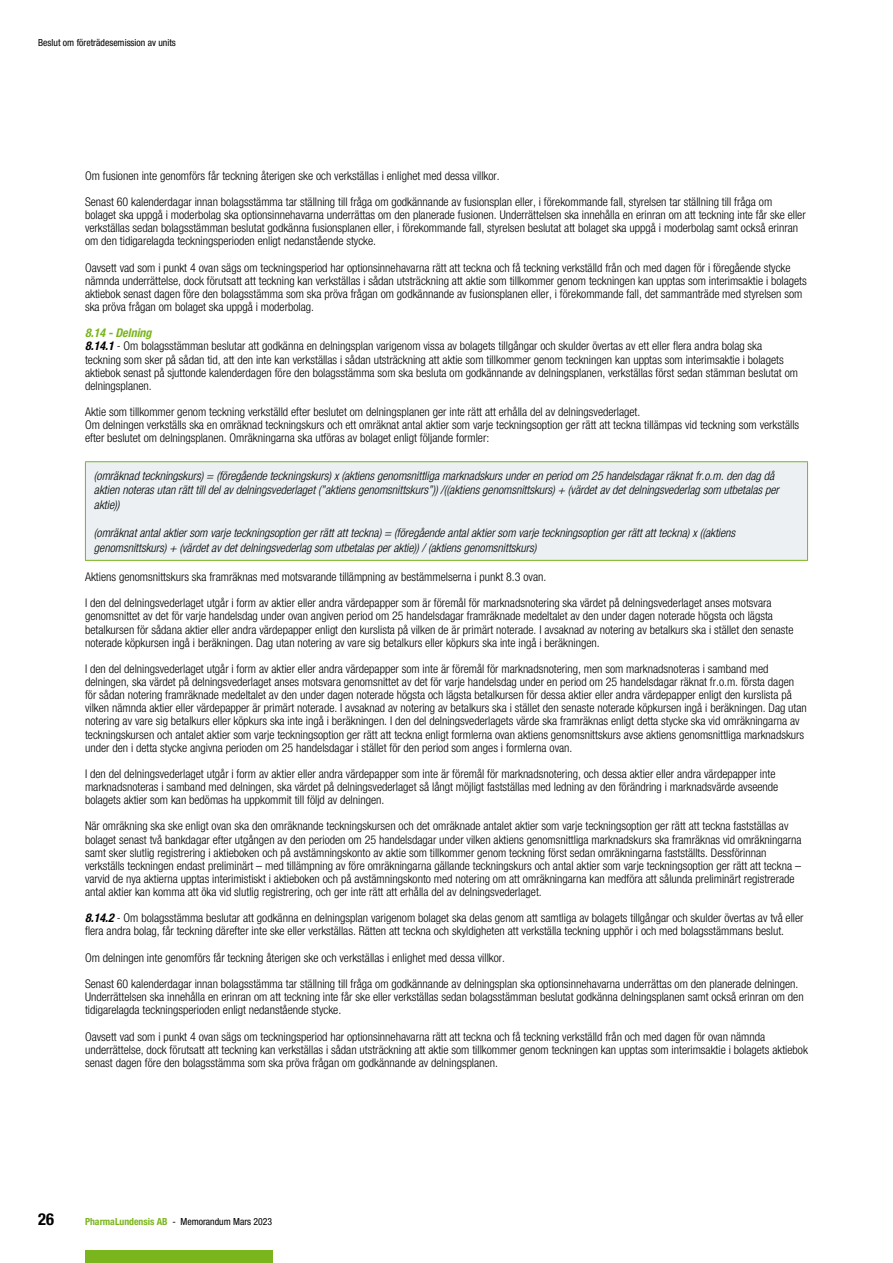
<style>
.page{position:relative;width:893px;height:1263px;background:#fff}
.page>*{position:absolute;margin:0;border:0;box-sizing:border-box;transform-origin:0 0}
.t1{font:700 condensed 16.5px "Helvetica Neue";color:#000}
.t2{font:300 condensed 12px/13.2px "Helvetica Neue";color:#000}
.t3{font:italic 300 condensed 12px/14.4px "Helvetica Neue";color:#000}
.t4{font:condensed 9.75px "Helvetica Neue";color:#000}
.s1{font-weight:700;font-style:italic;color:#7ab51d}
.s2{font-weight:700;font-style:italic}
.s3{font-weight:700;color:#7ab51d}
</style>
<div class="page">
<div style="left:85px;top:1250px;width:187px;height:13px;background:#7ab51d"></div>
<div style="left:85px;top:462px;width:722px;height:98px;background:#ecf0f2"></div>
<hr style="left:85px;top:461px;width:723px;height:1px;background:#7ab51d">
<hr style="left:85px;top:462px;width:1px;height:98px;background:#7ab51d">
<hr style="left:807px;top:462px;width:1px;height:98px;background:#7ab51d">
<hr style="left:85px;top:560px;width:723px;height:1px;background:#7ab51d">
<p class="t4" style="left:38px;top:37px;width:139px">Beslut om företrädesemission av units</p>
<p class="t2" style="left:85px;top:162px;width:689px;line-height:26.2px">Om fusionen inte genomförs får teckning återigen ske och verkställas i enlighet med dessa villkor.<br>Senast 60 kalenderdagar innan bolagsstämma tar ställning till fråga om godkännande av fusionsplan eller, i förekommande fall, styrelsen tar ställning till fråga om</p>
<p class="t2" style="left:85px;top:208px;width:722px">bolaget ska uppgå i moderbolag ska optionsinnehavarna underrättas om den planerade fusionen. Underrättelsen ska innehålla en erinran om att teckning inte får ske eller verkställas sedan bolagsstämman beslutat godkänna fusionsplanen eller, i förekommande fall, styrelsen beslutat att bolaget ska uppgå i moderbolag samt också erinran om den tidigarelagda teckningsperioden enligt nedanstående stycke.</p>
<p class="t2" style="left:85px;top:261px;width:723px">Oavsett vad som i punkt 4 ovan sägs om teckningsperiod har optionsinnehavarna rätt att teckna och få teckning verkställd från och med dagen för i föregående stycke nämnda underrättelse, dock förutsatt att teckning kan verkställas i sådan utsträckning att aktie som tillkommer genom teckningen kan upptas som interimsaktie i bolagets aktiebok senast dagen före den bolagsstämma som ska pröva frågan om godkännande av fusionsplanen eller, i förekommande fall, det sammanträde med styrelsen som ska pröva frågan om bolaget ska uppgå i moderbolag.</p>
<p class="t2" style="left:85px;top:326px;width:714px"><span class="s1">8.14 - Delning<br></span><span class="s2">8.14.1</span> - Om bolagsstämman beslutar att godkänna en delningsplan varigenom vissa av bolagets tillgångar och skulder övertas av ett eller flera andra bolag ska teckning som sker på sådan tid, att den inte kan verkställas i sådan utsträckning att aktie som tillkommer genom teckningen kan upptas som interimsaktie i bolagets aktiebok senast på sjuttonde kalenderdagen före den bolagsstämma som ska besluta om godkännande av delningsplanen, verkställas först sedan stämman beslutat om delningsplanen.</p>
<p class="t2" style="left:85px;top:405px;width:716px">Aktie som tillkommer genom teckning verkställd efter beslutet om delningsplanen ger inte rätt att erhålla del av delningsvederlaget.<br>Om delningen verkställs ska en omräknad teckningskurs och ett omräknat antal aktier som varje teckningsoption ger rätt att teckna tillämpas vid teckning som verkställs efter beslutet om delningsplanen. Omräkningarna ska utföras av bolaget enligt följande formler:</p>
<p class="t3" style="left:94px;top:468px;width:686px">(omräknad teckningskurs) = (föregående teckningskurs) x (aktiens genomsnittliga marknadskurs under en period om 25 handelsdagar räknat fr.o.m. den dag då aktien noteras utan rätt till del av delningsvederlaget (”aktiens genomsnittskurs”)) /((aktiens genomsnittskurs) + (värdet av det delningsvederlag som utbetalas per aktie))</p>
<p class="t3" style="left:94px;top:526px;width:643px">(omräknat antal aktier som varje teckningsoption ger rätt att teckna) = (föregående antal aktier som varje teckningsoption ger rätt att teckna) x ((aktiens genomsnittskurs) + (värdet av det delningsvederlag som utbetalas per aktie)) / (aktiens genomsnittskurs)</p>
<p class="t2" style="left:85px;top:563px;width:688px;line-height:26.2px">Aktiens genomsnittskurs ska framräknas med motsvarande tillämpning av bestämmelserna i punkt 8.3 ovan.<br>I den del delningsvederlaget utgår i form av aktier eller andra värdepapper som är föremål för marknadsnotering ska värdet på delningsvederlaget anses motsvara</p>
<p class="t2" style="left:85px;top:609px;width:710px">genomsnittet av det för varje handelsdag under ovan angiven period om 25 handelsdagar framräknade medeltalet av den under dagen noterade högsta och lägsta betalkursen för sådana aktier eller andra värdepapper enligt den kurslista på vilken de är primärt noterade. I avsaknad av notering av betalkurs ska i stället den senaste noterade köpkursen ingå i beräkningen. Dag utan notering av vare sig betalkurs eller köpkurs ska inte ingå i beräkningen.</p>
<p class="t2" style="left:85px;top:662px;width:723px">I den del delningsvederlaget utgår i form av aktier eller andra värdepapper som inte är föremål för marknadsnotering, men som marknadsnoteras i samband med delningen, ska värdet på delningsvederlaget anses motsvara genomsnittet av det för varje handelsdag under en period om 25 handelsdagar räknat fr.o.m. första dagen för sådan notering framräknade medeltalet av den under dagen noterade högsta och lägsta betalkursen för dessa aktier eller andra värdepapper enligt den kurslista på vilken nämnda aktier eller värdepapper är primärt noterade. I avsaknad av notering av betalkurs ska i stället den senaste noterade köpkursen ingå i beräkningen. Dag utan notering av vare sig betalkurs eller köpkurs ska inte ingå i beräkningen. I den del delningsvederlagets värde ska framräknas enligt detta stycke ska vid omräkningarna av teckningskursen och antalet aktier som varje teckningsoption ger rätt att teckna enligt formlerna ovan aktiens genomsnittskurs avse aktiens genomsnittliga marknadskurs under den i detta stycke angivna perioden om 25 handelsdagar i stället för den period som anges i formlerna ovan.</p>
<p class="t2" style="left:85px;top:767px;width:695px">I den del delningsvederlaget utgår i form av aktier eller andra värdepapper som inte är föremål för marknadsnotering, och dessa aktier eller andra värdepapper inte marknadsnoteras i samband med delningen, ska värdet på delningsvederlaget så långt möjligt fastställas med ledning av den förändring i marknadsvärde avseende bolagets aktier som kan bedömas ha uppkommit till följd av delningen.</p>
<p class="t2" style="left:85px;top:819px;width:718px">När omräkning ska ske enligt ovan ska den omräknande teckningskursen och det omräknade antalet aktier som varje teckningsoption ger rätt att teckna fastställas av bolaget senast två bankdagar efter utgången av den perioden om 25 handelsdagar under vilken aktiens genomsnittliga marknadskurs ska framräknas vid omräkningarna samt sker slutlig registrering i aktieboken och på avstämningskonto av aktie som tillkommer genom teckning först sedan omräkningarna fastställts. Dessförinnan verkställs teckningen endast preliminärt – med tillämpning av före omräkningarna gällande teckningskurs och antal aktier som varje teckningsoption ger rätt att teckna – varvid de nya aktierna upptas interimistiskt i aktieboken och på avstämningskonto med notering om att omräkningarna kan medföra att sålunda preliminärt registrerade antal aktier kan komma att öka vid slutlig registrering, och ger inte rätt att erhålla del av delningsvederlaget.</p>
<p class="t2" style="left:85px;top:911px;width:720px"><span class="s2">8.14.2</span> - Om bolagsstämma beslutar att godkänna en delningsplan varigenom bolaget ska delas genom att samtliga av bolagets tillgångar och skulder övertas av två eller flera andra bolag, får teckning därefter inte ske eller verkställas. Rätten att teckna och skyldigheten att verkställa teckning upphör i och med bolagsstämmans beslut.</p>
<p class="t2" style="left:85px;top:944px;width:715px;line-height:26.2px">Om delningen inte genomförs får teckning återigen ske och verkställas i enlighet med dessa villkor.<br>Senast 60 kalenderdagar innan bolagsstämma tar ställning till fråga om godkännande av delningsplan ska optionsinnehavarna underrättas om den planerade delningen.</p>
<p class="t2" style="left:85px;top:990px;width:720px">Underrättelsen ska innehålla en erinran om att teckning inte får ske eller verkställas sedan bolagsstämman beslutat godkänna delningsplanen samt också erinran om den tidigarelagda teckningsperioden enligt nedanstående stycke.</p>
<p class="t2" style="left:85px;top:1029px;width:724px">Oavsett vad som i punkt 4 ovan sägs om teckningsperiod har optionsinnehavarna rätt att teckna och få teckning verkställd från och med dagen för ovan nämnda underrättelse, dock förutsatt att teckning kan verkställas i sådan utsträckning att aktie som tillkommer genom teckningen kan upptas som interimsaktie i bolagets aktiebok senast dagen före den bolagsstämma som ska pröva frågan om godkännande av delningsplanen.</p>
<h1 class="t1" style="left:38px;top:1209px;width:17px">26</h1>
<p class="t4" style="left:85px;top:1215px;width:189px"><span class="s3">PharmaLundensis AB</span> - Memorandum Mars 2023</p>
</div>
